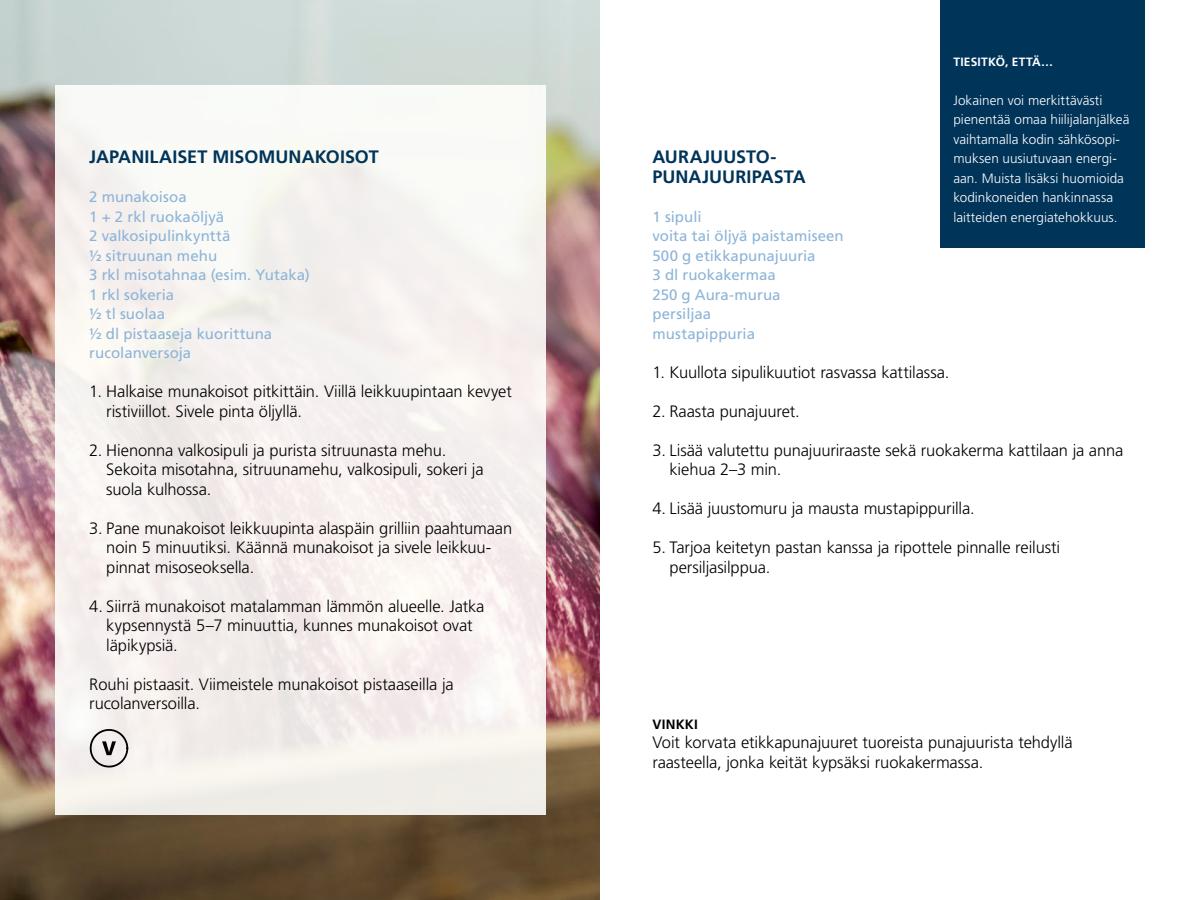
<style>
.page{position:relative;width:1200px;height:900px;background:#fff}
.page>*{position:absolute;margin:0;border:0;box-sizing:border-box;transform-origin:0 0}
.t1{font:700 18px/19.5px "Frutiger LT Std";letter-spacing:.005em;color:#003459}
.t2{font:300 16.5px/19.5px "Frutiger LT Std";letter-spacing:-.01em;color:#000}
.t3{font:15px/19.5px "Frutiger LT Std";color:#8cb4d8}
.t4{font:300 13.5px/19.5px "Frutiger LT Std";color:#fff}
.t5{font:700 13.5px "Frutiger LT Std";letter-spacing:.02em;color:#000}
.t6{font:700 12px "Frutiger LT Std";letter-spacing:.02em;color:#fff}
</style>
<div class="page">
<img style="left:0;top:0;width:600px;height:900px">
<div style="left:55px;top:85px;width:491px;height:730px;background:#f6f1ef"></div>
<svg style="left:89px;top:729px;width:39px;height:39px"></svg>
<div style="left:941px;top:0;width:204px;height:248px;background:#003459"></div>
<p class="t1" style="left:89px;top:147px;width:291px">JAPANILAISET MISOMUNAKOISOT</p>
<p class="t3" style="left:89px;top:187px;width:222px">2 munakoisoa<br>1 + 2 rkl ruokaöljyä<br>2 valkosipulinkynttä<br>½ sitruunan mehu<br>3 rkl misotahnaa (esim. Yutaka)<br>1 rkl sokeria<br>½ tl suolaa<br>½ dl pistaaseja kuorittuna rucolanversoja</p>
<p class="t2" style="left:106px;top:382px;width:407px;text-indent:-17px">1. Halkaise munakoisot pitkittäin. Viillä leikkuupintaan kevyet ristiviillot. Sivele pinta öljyllä.</p>
<p class="t2" style="left:106px;top:440px;width:379px;text-indent:-17px">2. Hienonna valkosipuli ja purista sitruunasta mehu.<br>Sekoita misotahna, sitruunamehu, valkosipuli, sokeri ja suola kulhossa.</p>
<p class="t2" style="left:106px;top:518px;width:407px;text-indent:-17px">3. Pane munakoisot leikkuupinta alaspäin grilliin paahtumaan noin 5 minuutiksi. Käännä munakoisot ja sivele leikkuu&shy;pinnat misoseoksella.</p>
<p class="t2" style="left:106px;top:596px;width:380px;text-indent:-17px">4. Siirrä munakoisot matalamman lämmön alueelle. Jatka kypsennystä 5–7 minuuttia, kunnes munakoisot ovat läpikypsiä.</p>
<p class="t2" style="left:89px;top:674px;width:366px">Rouhi pistaasit. Viimeistele munakoisot pistaaseilla ja rucolanversoilla.</p>
<p class="t6" style="left:953px;top:55px;width:101px">TIESITKÖ, ETTÄ…</p>
<p class="t4" style="left:953px;top:90px;width:178px">Jokainen voi merkittävästi pienentää omaa hiilijalanjälkeä vaihtamalla kodin sähkösopi&shy;muksen uusiutuvaan energi&shy;aan. Muista lisäksi huomioida kodinkoneiden hankinnassa laitteiden energiatehokkuus.</p>
<p class="t1" style="left:652px;top:147px;width:155px">AURAJUUSTO-<br>PUNAJUURIPASTA</p>
<p class="t3" style="left:652px;top:207px;width:193px">1 sipuli<br>voita tai öljyä paistamiseen<br>500 g etikkapunajuuria<br>3 dl ruokakermaa<br>250 g Aura-murua<br>persiljaa<br>mustapippuria</p>
<p class="t2" style="left:652px;top:362px;width:299px">1. Kuullota sipulikuutiot rasvassa kattilassa.</p>
<p class="t2" style="left:652px;top:401px;width:149px">2. Raasta punajuuret.</p>
<p class="t2" style="left:669px;top:440px;width:455px;text-indent:-17px">3. Lisää valutettu punajuuriraaste sekä ruokakerma kattilaan ja anna kiehua 2–3 min.</p>
<p class="t2" style="left:652px;top:499px;width:324px">4. Lisää juustomuru ja mausta mustapippurilla.</p>
<p class="t2" style="left:669px;top:538px;width:392px;text-indent:-17px">5. Tarjoa keitetyn pastan kanssa ja ripottele pinnalle reilusti persiljasilppua.</p>
<p class="t5" style="left:652px;top:716px;width:47px">VINKKI</p>
<p class="t2" style="left:652px;top:733px;width:422px">Voit korvata etikkapunajuuret tuoreista punajuurista tehdyllä raasteella, jonka keität kypsäksi ruokakermassa.</p>
</div>
